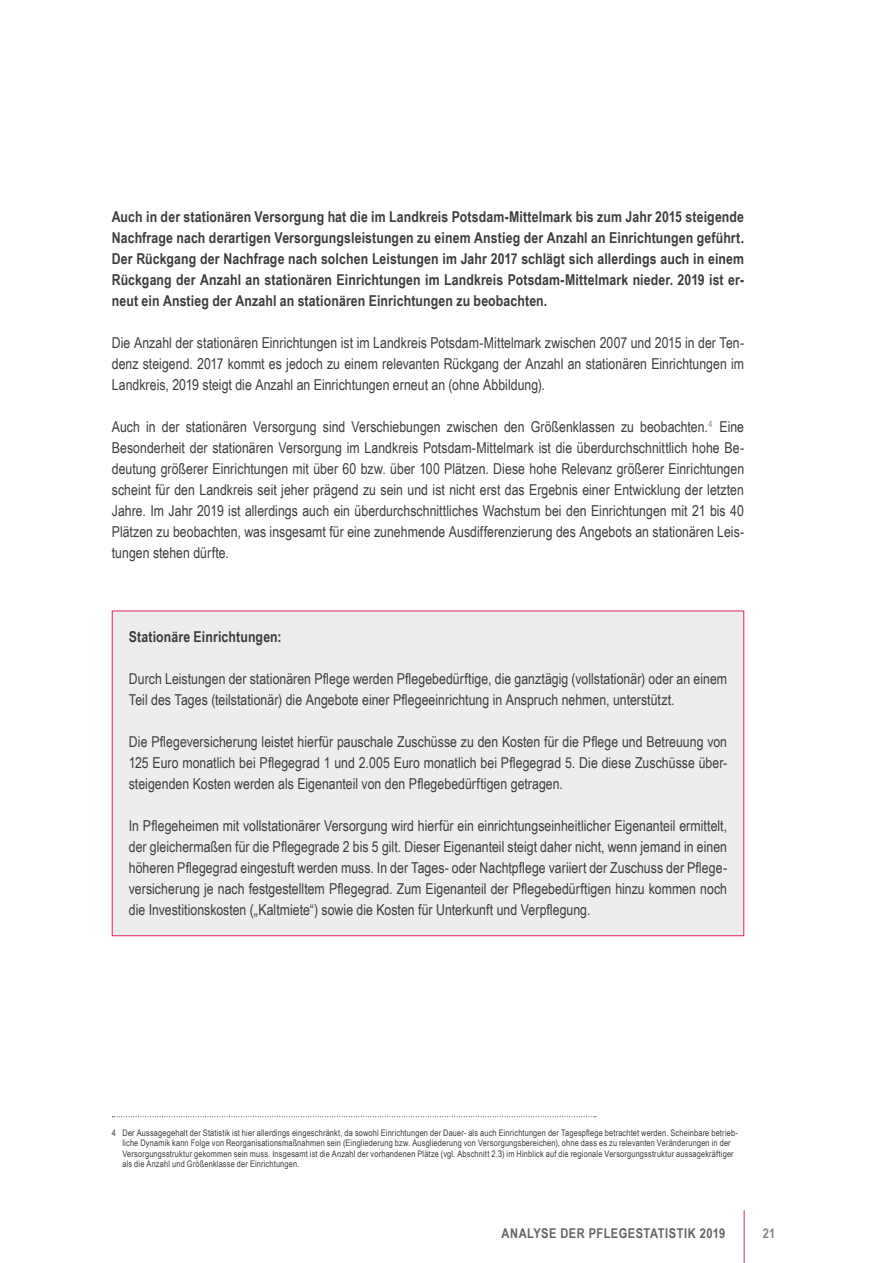
<style>
.page{position:relative;width:893px;height:1263px;background:#fff}
.page>*{position:absolute;margin:0;border:0;box-sizing:border-box;transform-origin:0 0}
.em{font:15px/21px "Arial Narrow";color:#3c3c3b;text-align:justify}
.em-2{font:700 15px/21px "Arial Narrow";letter-spacing:.01em;color:#3c3c3b;text-align:justify}
.t1{font:700 13.5px "Arial Narrow";letter-spacing:.035em;color:#646363}
.t2{font:700 13.5px "Arial Narrow";color:#878787}
.Fußnoten{font:9px/10.5px "Arial Narrow";letter-spacing:.02em;color:#3c3c3b}
</style>
<div class="page">
<hr style="left:744px;top:1210px;width:1px;height:53px;background:#df2455">
<div style="left:112px;top:610px;width:632px;height:326px;background:#ededed;border:1px solid #df2455"></div>
<svg style="left:112px;top:1116px;width:484px;height:1px"></svg>
<p class="em-2" style="left:112px;top:205px;width:634px">Auch in der stationären Versorgung hat die im Landkreis Potsdam-Mittelmark bis zum Jahr 2015 steigende Nachfrage nach derartigen Versorgungsleistungen zu einem Anstieg der Anzahl an Einrichtungen geführt.<br>Der Rückgang der Nachfrage nach solchen Leistungen im Jahr 2017 schlägt sich allerdings auch in einem Rückgang der Anzahl an stationären Einrichtungen im Landkreis Potsdam-Mittelmark nieder. 2019 ist er&shy;neut ein Anstieg der Anzahl an stationären Einrichtungen zu beobachten.</p>
<p class="em" style="left:112px;top:332px;width:634px">Die Anzahl der stationären Einrichtungen ist im Landkreis Potsdam-Mittelmark zwischen 2007 und 2015 in der Ten&shy;denz steigend. 2017 kommt es jedoch zu einem relevanten Rückgang der Anzahl an stationären Einrichtungen im Landkreis, 2019 steigt die Anzahl an Einrichtungen erneut an (ohne Abbildung).</p>
<p class="em" style="left:112px;top:416px;width:634px">Auch in der stationären Versorgung sind Verschiebungen zwischen den Größenklassen zu beobachten.<sup>4</sup> Eine Besonderheit der stationären Versorgung im Landkreis Potsdam-Mittelmark ist die überdurchschnittlich hohe Be&shy;deutung größerer Einrichtungen mit über 60 bzw. über 100 Plätzen. Diese hohe Relevanz größerer Einrichtungen scheint für den Landkreis seit jeher prägend zu sein und ist nicht erst das Ergebnis einer Entwicklung der letzten Jahre. Im Jahr 2019 ist allerdings auch ein überdurchschnittliches Wachstum bei den Einrichtungen mit 21 bis 40<br>Plätzen zu beobachten, was insgesamt für eine zunehmende Ausdifferenzierung des Angebots an stationären Leis&shy;tungen stehen dürfte.</p>
<p class="em-2" style="left:129px;top:625px;width:154px">Stationäre Einrichtungen:</p>
<p class="em" style="left:129px;top:668px;width:600px">Durch Leistungen der stationären Pflege werden Pflegebedürftige, die ganztägig (vollstationär) oder an einem<br>Teil des Tages (teilstationär) die Angebote einer Pflegeeinrichtung in Anspruch nehmen, unterstützt.</p>
<p class="em" style="left:129px;top:731px;width:600px">Die Pflegeversicherung leistet hierfür pauschale Zuschüsse zu den Kosten für die Pflege und Betreuung von 125 Euro monatlich bei Pflegegrad 1 und 2.005 Euro monatlich bei Pflegegrad 5. Die diese Zuschüsse über&shy;steigenden Kosten werden als Eigenanteil von den Pflegebedürftigen getragen.</p>
<p class="em" style="left:129px;top:815px;width:600px">In Pflegeheimen mit vollstationärer Versorgung wird hierfür ein einrichtungseinheitlicher Eigenanteil ermittelt, der gleichermaßen für die Pflegegrade 2 bis 5 gilt. Dieser Eigenanteil steigt daher nicht, wenn jemand in einen höheren Pflegegrad eingestuft werden muss. In der Tages- oder Nachtpflege variiert der Zuschuss der Pflege&shy;versicherung je nach festgestelltem Pflegegrad. Zum Eigenanteil der Pflegebedürftigen hinzu kommen noch die Investitionskosten („Kaltmiete“) sowie die Kosten für Unterkunft und Verpflegung.</p>
<p class="Fußnoten" style="left:122px;top:1127px;width:617px;text-indent:-11px">4 Der Aussagegehalt der Statistik ist hier allerdings eingeschränkt, da sowohl Einrichtungen der Dauer- als auch Einrichtungen der Tagespflege betrachtet werden. Scheinbare betrieb&shy;liche Dynamik kann Folge von Reorganisationsmaßnahmen sein (Eingliederung bzw. Ausgliederung von Versorgungsbereichen), ohne dass es zu relevanten Veränderungen in der Versorgungsstruktur gekommen sein muss. Insgesamt ist die Anzahl der vorhandenen Plätze (vgl. Abschnitt 2.3) im Hinblick auf die regionale Versorgungsstruktur aussagekräftiger als die Anzahl und Größenklasse der Einrichtungen.</p>
<p class="t1" style="left:501px;top:1223px;width:225px">ANALYSE DER PFLEGESTATISTIK 2019</p>
<p class="t2" style="left:763px;top:1223px;width:14px">21</p>
</div>
